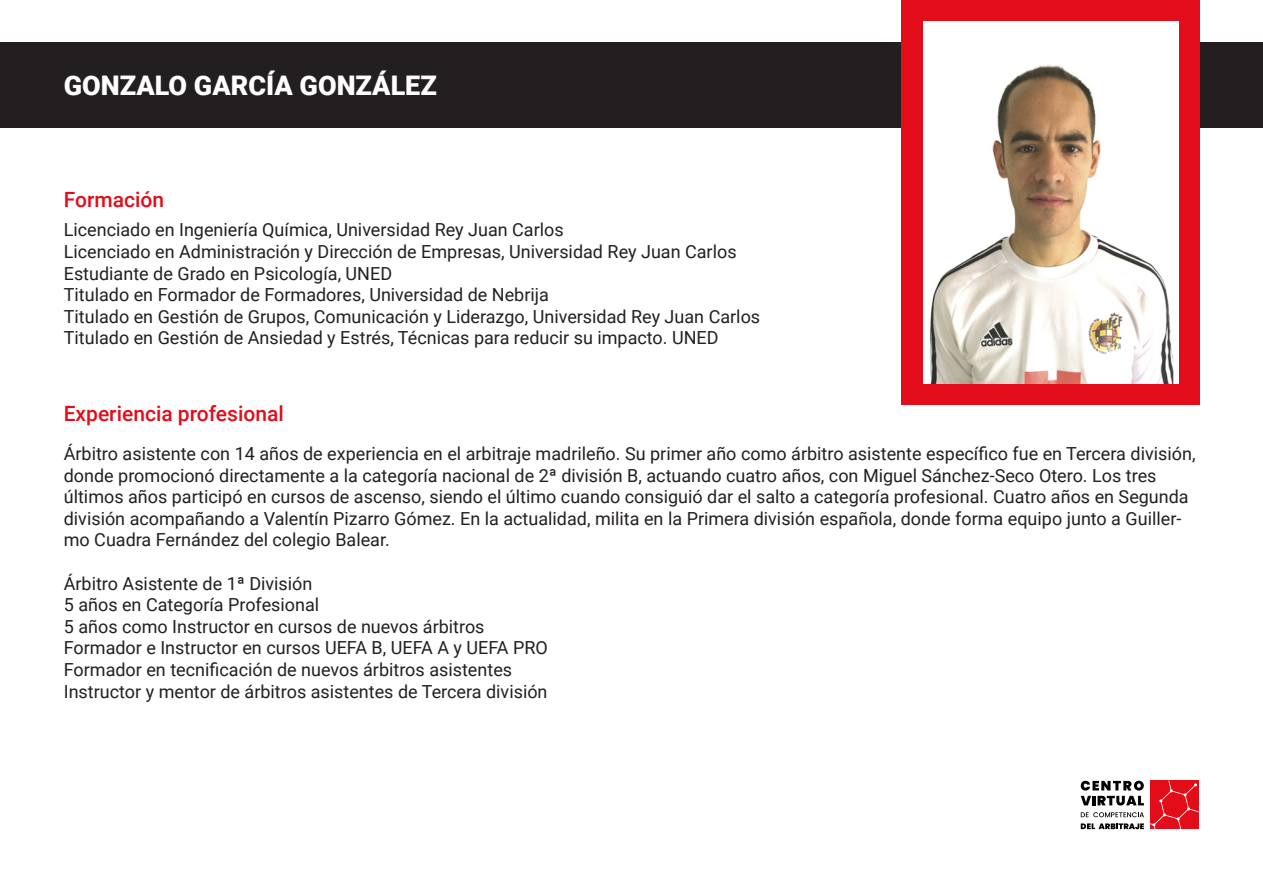
<style>
.page{position:relative;width:1263px;height:893px;background:#fff}
.page>*{position:absolute;margin:0;border:0;box-sizing:border-box;transform-origin:0 0}
.t1{font:900 27px "Roboto";color:#fff}
.t2{font:500 21px "Roboto";color:#e20c1a}
.t3{font:18px/21.6px "Roboto";color:#231f20}
</style>
<div class="page">
<div style="left:0;top:42px;width:1263px;height:86px;background:#231f20"></div>
<div style="left:902px;top:0;width:298px;height:405px;background:#e20c1a"></div>
<svg style="left:1151px;top:781px;width:48px;height:48px;background:#e41d29"></svg>
<svg style="left:1081px;top:781px;width:63px;height:24px"></svg>
<svg style="left:1081px;top:812px;width:63px;height:5px"></svg>
<svg style="left:1081px;top:823px;width:63px;height:6px"></svg>
<img style="left:923px;top:21px;width:256px;height:363px">
<h1 class="t1" style="left:64px;top:70px;width:375px">GONZALO GARCÍA GONZÁLEZ</h1>
<p class="t2" style="left:64px;top:188px;width:102px">Formación</p>
<p class="t3" style="left:64px;top:219px;width:698px">Licenciado en Ingeniería Química, Universidad Rey Juan Carlos<br>Licenciado en Administración y Dirección de Empresas, Universidad Rey Juan Carlos Estudiante de Grado en Psicología, UNED<br>Titulado en Formador de Formadores, Universidad de Nebrija<br>Titulado en Gestión de Grupos, Comunicación y Liderazgo, Universidad Rey Juan Carlos Titulado en Gestión de Ansiedad y Estrés, Técnicas para reducir su impacto. UNED</p>
<p class="t2" style="left:64px;top:401px;width:221px">Experiencia profesional</p>
<p class="t3" style="left:64px;top:443px;width:1133px">Árbitro asistente con 14 años de experiencia en el arbitraje madrileño. Su primer año como árbitro asistente específico fue en Tercera división, donde promocionó directamente a la categoría nacional de 2ª división B, actuando cuatro años, con Miguel Sánchez-Seco Otero. Los tres últimos años participó en cursos de ascenso, siendo el último cuando consiguió dar el salto a categoría profesional. Cuatro años en Segunda división acompañando a Valentín Pizarro Gómez. En la actualidad, milita en la Primera división española, donde forma equipo junto a Guiller&shy;mo Cuadra Fernández del colegio Balear.</p>
<p class="t3" style="left:64px;top:573px;width:486px">Árbitro Asistente de 1ª División<br>5 años en Categoría Profesional<br>5 años como Instructor en cursos de nuevos árbitros Formador e Instructor en cursos UEFA B, UEFA A y UEFA PRO Formador en tecnificación de nuevos árbitros asistentes Instructor y mentor de árbitros asistentes de Tercera división</p>
</div>
